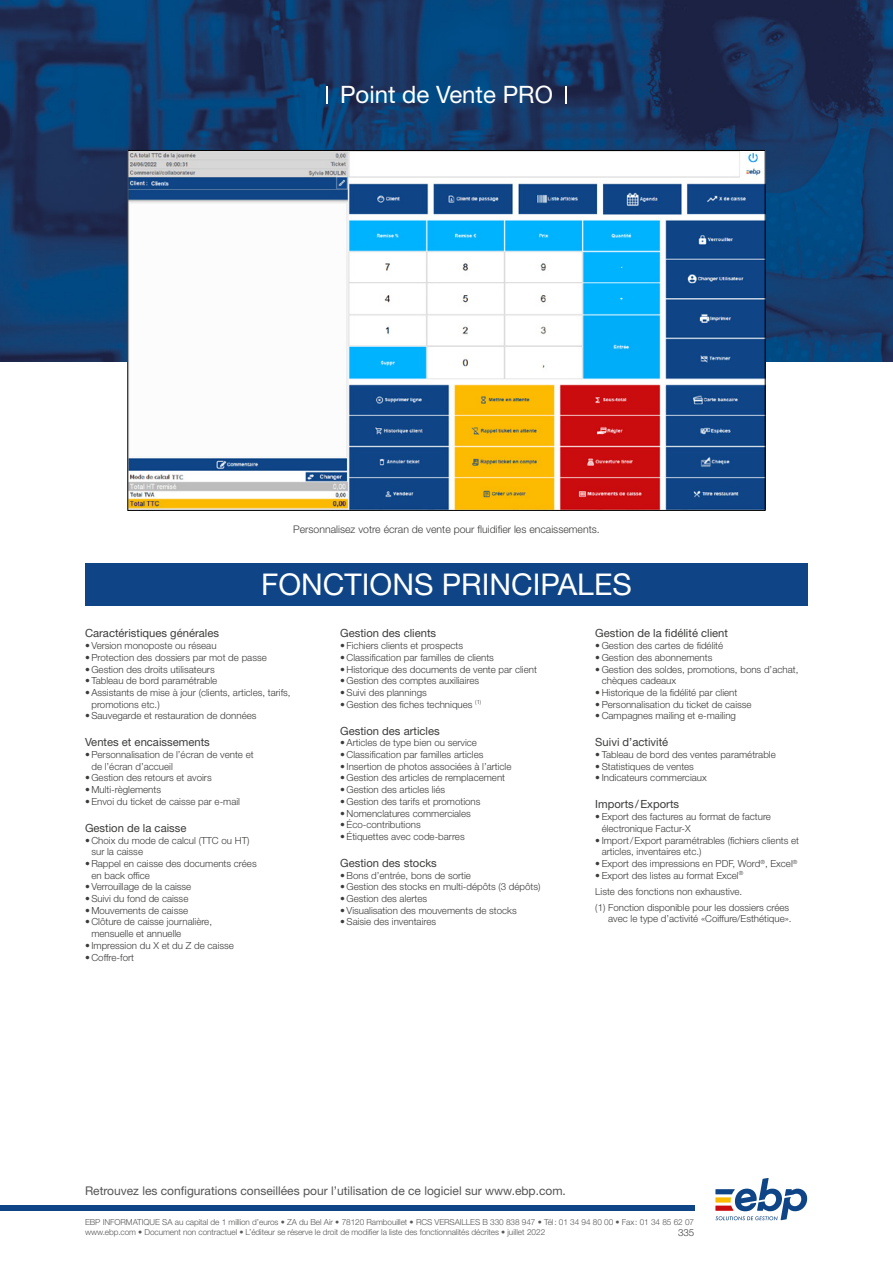
<style>
.page{position:relative;width:893px;height:1263px;background:#fff}
.page>*{position:absolute;margin:0;border:0;box-sizing:border-box;transform-origin:0 0}
.t1{font:30px "Helvetica Neue LT Std";color:#fff}
.t2{font:24px "Helvetica Neue LT Std";color:#fff}
.t3{font:12px "Helvetica Neue LT Std";color:#555454}
.t4{font:11.25px "Helvetica Neue LT Std";color:#3c3c3b}
.t5{font:300 10.5px "Helvetica Neue LT Std";color:#3c3c3b}
.t6{font:300 9.75px/11.7px "Helvetica Neue LT Std";color:#3c3c3b}
.t7{font:300 8.25px/9.9px "Helvetica Neue LT Std";letter-spacing:-.01em;color:#575756}
</style>
<div class="page">
<img style="left:0;top:0;width:893px;height:361px">
<svg style="left:715px;top:1178px;width:92px;height:42px"></svg>
<div style="left:0;top:1205px;width:694px;height:6px;background:#0f4586"></div>
<svg style="left:326px;top:86px;width:2px;height:17px"></svg>
<svg style="left:565px;top:86px;width:2px;height:17px"></svg>
<div style="left:85px;top:563px;width:723px;height:43px;background:#0f4586"></div>
<img style="left:130px;top:152px;width:633px;height:357px">
<h2 class="t2" style="left:340px;top:80px;width:214px">Point de Vente PRO</h2>
<p class="t5" style="left:293px;top:522px;width:308px">Personnalisez votre écran de vente pour fluidifier les encaissements.</p>
<h1 class="t1" style="left:261px;top:567px;width:372px">FONCTIONS PRINCIPALES</h1>
<p class="t4" style="left:85px;top:627px;width:135px">Caractéristiques générales</p>
<p class="t6" style="left:85px;top:640px;width:133px">• Version monoposte ou réseau</p>
<p class="t6" style="left:85px;top:651px;width:183px">•Protection des dossiers par mot de passe</p>
<p class="t6" style="left:85px;top:663px;width:131px">• Gestion des droits utilisateurs</p>
<p class="t6" style="left:85px;top:675px;width:134px">• Tableau de bord paramétrable</p>
<p class="t6" style="left:91px;top:686px;width:201px;text-indent:-6px">•Assistants de mise à jour (clients, articles, tarifs, promotions etc.)</p>
<p class="t6" style="left:85px;top:710px;width:173px">•Sauvegarde et restauration de données</p>
<p class="t4" style="left:85px;top:736px;width:126px">Ventes et encaissements</p>
<p class="t6" style="left:91px;top:748px;width:164px;text-indent:-6px">•Personnalisation de l’écran de vente et de l’écran d’accueil</p>
<p class="t6" style="left:85px;top:772px;width:128px">• Gestion des retours et avoirs</p>
<p class="t6" style="left:85px;top:784px;width:78px">• Multi-règlements</p>
<p class="t6" style="left:85px;top:795px;width:157px">• Envoi du ticket de caisse par e-mail</p>
<p class="t4" style="left:85px;top:821px;width:103px">Gestion de la caisse</p>
<p class="t6" style="left:91px;top:834px;width:160px;text-indent:-6px">• Choix du mode de calcul (TTC ou HT) sur la caisse</p>
<p class="t6" style="left:91px;top:857px;width:167px;text-indent:-6px">•Rappel en caisse des documents crées en back office</p>
<p class="t6" style="left:85px;top:881px;width:108px">• Verrouillage de la caisse</p>
<p class="t6" style="left:85px;top:892px;width:105px">•Suivi du fond de caisse</p>
<p class="t6" style="left:85px;top:904px;width:105px">• Mouvements de caisse</p>
<p class="t6" style="left:91px;top:916px;width:122px;text-indent:-6px">• Clôture de caisse journalière, mensuelle et annuelle</p>
<p class="t6" style="left:85px;top:939px;width:150px">• Impression du X et du Z de caisse</p>
<p class="t6" style="left:85px;top:951px;width:51px">• Coffre-fort</p>
<p class="t4" style="left:340px;top:627px;width:98px">Gestion des clients</p>
<p class="t6" style="left:340px;top:640px;width:124px">• Fichiers clients et prospects</p>
<p class="t6" style="left:340px;top:651px;width:155px">• Classification par familles de clients</p>
<p class="t6" style="left:340px;top:663px;width:198px">• Historique des documents de vente par client</p>
<p class="t6" style="left:340px;top:675px;width:140px">• Gestion des comptes auxiliaires</p>
<p class="t6" style="left:340px;top:686px;width:88px">•Suivi des plannings</p>
<p class="t6" style="left:340px;top:698px;width:143px">• Gestion des fiches techniques <sup>(1)</sup></p>
<p class="t4" style="left:340px;top:724px;width:101px">Gestion des articles</p>
<p class="t6" style="left:340px;top:737px;width:138px">•Articles de type bien ou service</p>
<p class="t6" style="left:340px;top:748px;width:145px">• Classification par familles articles</p>
<p class="t6" style="left:340px;top:760px;width:173px">• Insertion de photos associées à l’article</p>
<p class="t6" style="left:340px;top:772px;width:166px">• Gestion des articles de remplacement</p>
<p class="t6" style="left:340px;top:784px;width:106px">• Gestion des articles liés</p>
<p class="t6" style="left:340px;top:795px;width:142px">• Gestion des tarifs et promotions</p>
<p class="t6" style="left:340px;top:807px;width:132px">• Nomenclatures commerciales</p>
<p class="t6" style="left:340px;top:819px;width:82px">• Éco-contributions</p>
<p class="t6" style="left:340px;top:830px;width:126px">• Étiquettes avec code-barres</p>
<p class="t4" style="left:340px;top:856px;width:98px">Gestion des stocks</p>
<p class="t6" style="left:340px;top:869px;width:132px">•Bons d’entrée, bons de sortie</p>
<p class="t6" style="left:340px;top:881px;width:202px">• Gestion des stocks en multi-dépôts (3 dépôts)</p>
<p class="t6" style="left:340px;top:892px;width:89px">• Gestion des alertes</p>
<p class="t6" style="left:340px;top:904px;width:178px">• Visualisation des mouvements de stocks</p>
<p class="t6" style="left:340px;top:916px;width:97px">•Saisie des inventaires</p>
<p class="t4" style="left:595px;top:627px;width:134px">Gestion de la fidélité client</p>
<p class="t6" style="left:595px;top:640px;width:129px">• Gestion des cartes de fidélité</p>
<p class="t6" style="left:595px;top:651px;width:119px">• Gestion des abonnements</p>
<p class="t6" style="left:602px;top:663px;width:198px;text-indent:-6px">• Gestion des soldes, promotions, bons d’achat, chèques cadeaux</p>
<p class="t6" style="left:595px;top:686px;width:143px">• Historique de la fidélité par client</p>
<p class="t6" style="left:595px;top:698px;width:158px">•Personnalisation du ticket de caisse</p>
<p class="t6" style="left:595px;top:710px;width:142px">• Campagnes mailing et e-mailing</p>
<p class="t4" style="left:595px;top:736px;width:74px">Suivi d’activité</p>
<p class="t6" style="left:595px;top:748px;width:182px">• Tableau de bord des ventes paramétrable</p>
<p class="t6" style="left:595px;top:760px;width:100px">•Statistiques de ventes</p>
<p class="t6" style="left:595px;top:772px;width:113px">• Indicateurs commerciaux</p>
<p class="t4" style="left:595px;top:798px;width:85px">Imports/Exports</p>
<p class="t6" style="left:602px;top:811px;width:171px;text-indent:-6px">• Export des factures au format de facture électronique Factur-X</p>
<p class="t6" style="left:602px;top:834px;width:199px;text-indent:-6px">• Import/Export paramétrables (fichiers clients et articles, inventaires etc.)</p>
<p class="t6" style="left:595px;top:857px;width:204px">• Export des impressions en PDF, Word<sup>®</sup>, Excel<sup>®</sup></p>
<p class="t6" style="left:595px;top:867px;width:195px;line-height:15.9px">• Export des listes au format Excel<sup>®<br></sup>Liste des fonctions non exhaustive.<br>(1) Fonction disponible pour les dossiers crées</p>
<p class="t6" style="left:608px;top:913px;width:185px">avec le type d’activité «Coiffure/Esthétique».</p>
<p class="t3" style="left:85px;top:1183px;width:482px">Retrouvez les configurations conseillées pour l’utilisation de ce logiciel sur www.ebp.com.</p>
<p class="t7" style="left:85px;top:1217px;width:611px">EBP INFORMATIQUE SA au capital de 1 million d’euros • ZA du Bel Air • 78120 Rambouillet • RCS VERSAILLES B 330 838 947 • Tél: 01 34 94 80 00 • Fax: 01 34 85 62 07 www.ebp.com • Document non contractuel • L’éditeur se réserve le droit de modifier la liste des fonctionnalités décrites • juillet 2022</p>
<p class="t6" style="left:678px;top:1226px;width:18px">335</p>
</div>
